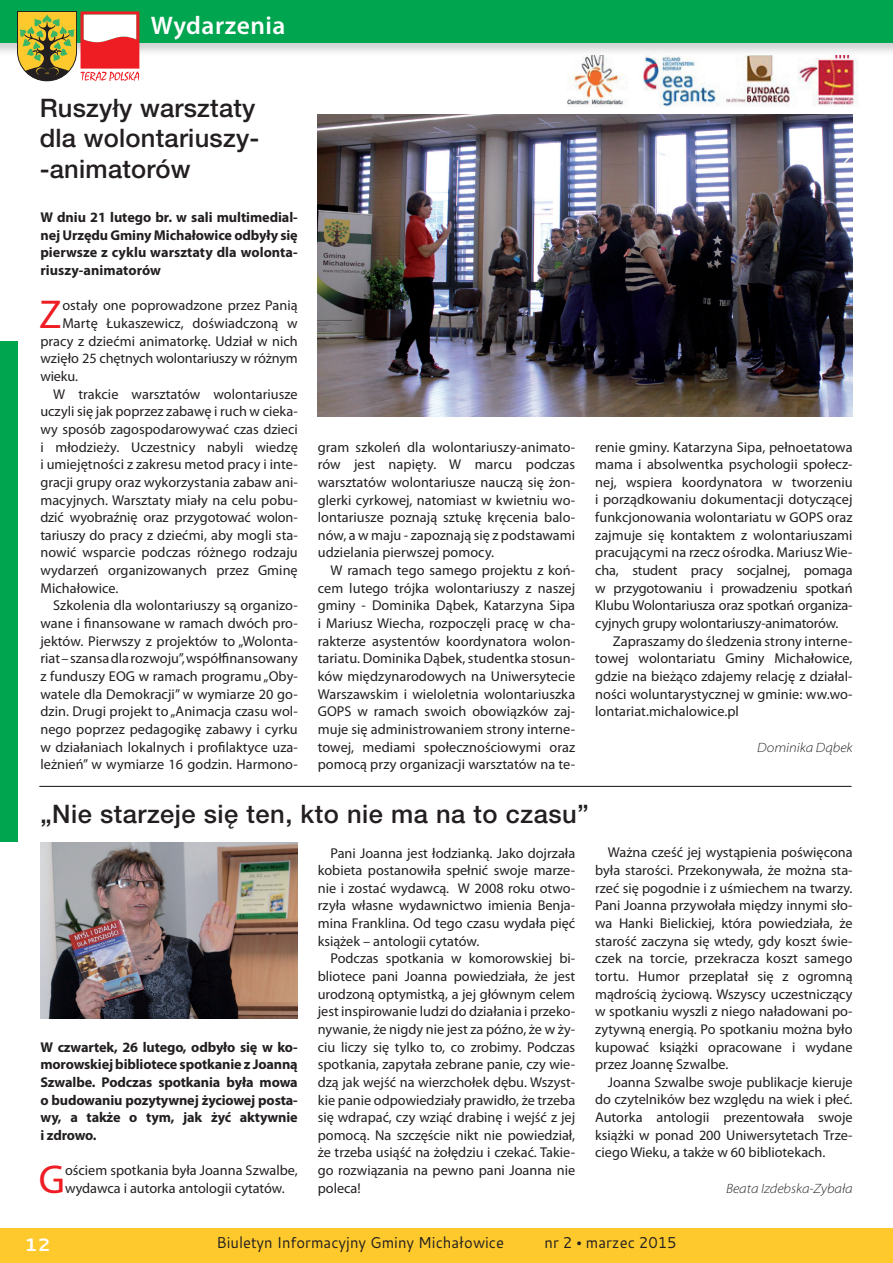
<style>
.page{position:relative;width:893px;height:1263px;background:#fff}
.page>*{position:absolute;margin:0;border:0;box-sizing:border-box;transform-origin:0 0}
.t1{font:40.5px "Myriad Pro";color:#ee1d23}
.t2{font:500 25.5px/30.6px "Helvetica Neue LT Pro";letter-spacing:.01em;color:#231f20}
.t3{font:600 25.5px "Myriad Pro";letter-spacing:.02em;color:#fff}
.t4{font:700 18px "Cantarell";color:#fff}
.t5{font:15.75px "Cantarell";color:#231f20;scale:.94 1}
.t6{font:14.25px/17.7px "Myriad Pro";letter-spacing:.005em;color:#231f20;text-align:justify}
.t7{font:700 14.25px/17.7px "Myriad Pro";letter-spacing:-.005em;color:#231f20;text-align:justify}
.t8{font:italic 300 semi-expanded 13.5px "Myriad Pro";color:#231f20}
</style>
<div class="page">
<div style="left:0;top:1228px;width:893px;height:35px;background:#fec92d"></div>
<div style="left:0;top:0;width:893px;height:58px;background:#231f20;opacity:.21"></div>
<div style="left:0;top:0;width:893px;height:43px;background:#00a54f"></div>
<svg style="left:17px;top:11px;width:122px;height:70px;background:#cc9567"></svg>
<div style="left:0;top:341px;width:17px;height:500px;background:#00a54f"></div>
<img style="left:318px;top:115px;width:535px;height:301px">
<hr style="left:39px;top:786px;width:812px;height:1px;background:#231f20">
<img style="left:567px;top:55px;width:297px;height:52px">
<img style="left:40px;top:842px;width:258px;height:176px">
<h2 class="t3" style="left:151px;top:11px;width:136px">Wydarzenia</h2>
<h2 class="t2" style="left:40px;top:92px;width:221px">Ruszyły warsztaty dla wolontariuszy--animatorów</h2>
<p class="t7" style="left:40px;top:209px;width:259px">W dniu 21 lutego br. w sali multimedial&shy;nej Urzędu Gminy Michałowice odbyły się pierwsze z cyklu warsztaty dla wolonta&shy;riuszy-animatorów</p>
<h1 class="t1" style="left:39px;top:292px;width:24px">Z</h1>
<p class="t6" style="left:62px;top:297px;width:237px">ostały one poprowadzone przez Panią</p>
<p class="t6" style="left:62px;top:315px;width:237px">Martę Łukaszewicz, doświadczoną w</p>
<p class="t6" style="left:40px;top:332px;width:259px">pracy z dziećmi animatorkę. Udział w nich</p>
<p class="t6" style="left:40px;top:350px;width:259px">wzięło 25 chętnych wolontariuszy w różnym</p>
<p class="t6" style="left:40px;top:368px;width:39px">wieku.</p>
<p class="t6" style="left:53px;top:385px;width:246px">W trakcie warsztatów wolontariusze</p>
<p class="t6" style="left:40px;top:403px;width:259px">uczyli się jak poprzez zabawę i ruch w cieka-</p>
<p class="t6" style="left:40px;top:421px;width:259px">wy sposób zagospodarowywać czas dzieci</p>
<p class="t6" style="left:40px;top:438px;width:259px">i młodzieży. Uczestnicy nabyli wiedzę</p>
<p class="t6" style="left:40px;top:456px;width:259px">i umiejętności z zakresu metod pracy i inte-</p>
<p class="t6" style="left:40px;top:473px;width:259px">gracji grupy oraz wykorzystania zabaw ani-</p>
<p class="t6" style="left:40px;top:491px;width:259px">macyjnych. Warsztaty miały na celu pobu-</p>
<p class="t6" style="left:40px;top:509px;width:259px">dzić wyobraźnię oraz przygotować wolon-</p>
<p class="t6" style="left:40px;top:526px;width:259px">tariuszy do pracy z dziećmi, aby mogli sta-</p>
<p class="t6" style="left:40px;top:544px;width:259px">nowić wsparcie podczas różnego rodzaju</p>
<p class="t6" style="left:40px;top:562px;width:259px">wydarzeń organizowanych przez Gminę</p>
<p class="t6" style="left:40px;top:579px;width:80px">Michałowice.</p>
<p class="t6" style="left:53px;top:597px;width:246px">Szkolenia dla wolontariuszy są organizo-</p>
<p class="t6" style="left:40px;top:615px;width:259px">wane i finansowane w ramach dwóch pro-</p>
<p class="t6" style="left:40px;top:632px;width:259px">jektów. Pierwszy z projektów to „Wolonta-</p>
<p class="t6" style="left:40px;top:650px;width:259px">riat – szansa dla rozwoju”, współfinansowany</p>
<p class="t6" style="left:40px;top:668px;width:259px">z funduszy EOG w ramach programu „Oby-</p>
<p class="t6" style="left:40px;top:685px;width:259px">watele dla Demokracji” w wymiarze 20 go-</p>
<p class="t6" style="left:40px;top:703px;width:259px">dzin. Drugi projekt to „Animacja czasu wol-</p>
<p class="t6" style="left:40px;top:720px;width:259px">nego poprzez pedagogikę zabawy i cyrku</p>
<p class="t6" style="left:40px;top:738px;width:259px">w działaniach lokalnych i profilaktyce uza-</p>
<p class="t6" style="left:40px;top:756px;width:259px">leżnień” w wymiarze 16 godzin. Harmono-</p>
<p class="t6" style="left:318px;top:438px;width:259px">gram szkoleń dla wolontariuszy-animato&shy;rów jest napięty. W marcu podczas warsztatów wolontariusze nauczą się żon&shy;glerki cyrkowej, natomiast w kwietniu wo&shy;lontariusze poznają sztukę kręcenia balo&shy;nów, a w maju - zapoznają się z podstawami udzielania pierwszej pomocy.</p>
<p class="t6" style="left:318px;top:562px;width:259px;text-indent:13px">W ramach tego samego projektu z koń&shy;cem lutego trójka wolontariuszy z naszej gminy - Dominika Dąbek, Katarzyna Sipa i Mariusz Wiecha, rozpoczęli pracę w cha&shy;rakterze asystentów koordynatora wolon&shy;tariatu. Dominika Dąbek, studentka stosun&shy;ków międzynarodowych na Uniwersytecie Warszawskim i wieloletnia wolontariuszka GOPS w ramach swoich obowiązków zaj&shy;muje się administrowaniem strony interne&shy;towej, mediami społecznościowymi oraz pomocą przy organizacji warsztatów na te-</p>
<p class="t6" style="left:595px;top:438px;width:259px">renie gminy. Katarzyna Sipa, pełnoetatowa</p>
<p class="t6" style="left:595px;top:456px;width:259px">mama i absolwentka psychologii społecz-</p>
<p class="t6" style="left:595px;top:473px;width:259px">nej, wspiera koordynatora w tworzeniu</p>
<p class="t6" style="left:595px;top:491px;width:259px">i porządkowaniu dokumentacji dotyczącej</p>
<p class="t6" style="left:595px;top:509px;width:259px">funkcjonowania wolontariatu w GOPS oraz</p>
<p class="t6" style="left:595px;top:526px;width:259px">zajmuje się kontaktem z wolontariuszami</p>
<p class="t6" style="left:595px;top:544px;width:259px">pracującymi na rzecz ośrodka. Mariusz Wie-</p>
<p class="t6" style="left:595px;top:562px;width:259px">cha, student pracy socjalnej, pomaga</p>
<p class="t6" style="left:595px;top:579px;width:259px">w przygotowaniu i prowadzeniu spotkań</p>
<p class="t6" style="left:595px;top:597px;width:259px">Klubu Wolontariusza oraz spotkań organiza-</p>
<p class="t6" style="left:595px;top:615px;width:245px">cyjnych grupy wolontariuszy-animatorów.</p>
<p class="t6" style="left:613px;top:632px;width:241px">Zapraszamy do śledzenia strony interne-</p>
<p class="t6" style="left:595px;top:650px;width:259px">towej wolontariatu Gminy Michałowice,</p>
<p class="t6" style="left:595px;top:667px;width:259px">gdzie na bieżąco zdajemy relację z działal-</p>
<p class="t6" style="left:595px;top:685px;width:259px">ności woluntarystycznej w gminie: ww.wo-</p>
<p class="t6" style="left:595px;top:703px;width:145px">lontariat.michalowice.pl</p>
<p class="t8" style="left:757px;top:740px;width:97px">Dominika Dąbek</p>
<h2 class="t2" style="left:40px;top:798px;width:550px">„Nie starzeje się ten, kto nie ma na to czasu”</h2>
<p class="t6" style="left:318px;top:844px;width:259px;text-indent:13px">Pani Joanna jest łodzianką. Jako dojrzała kobieta postanowiła spełnić swoje marze&shy;nie i zostać wydawcą. W 2008 roku otwo&shy;rzyła własne wydawnictwo imienia Benja&shy;mina Franklina. Od tego czasu wydała pięć książek – antologii cytatów.</p>
<p class="t6" style="left:318px;top:950px;width:259px;text-indent:13px">Podczas spotkania w komorowskiej bi&shy;bliotece pani Joanna powiedziała, że jest urodzoną optymistką, a jej głównym celem jest inspirowanie ludzi do działania i przeko&shy;nywanie, że nigdy nie jest za późno, że w ży&shy;ciu liczy się tylko to, co zrobimy. Podczas spotkania, zapytała zebrane panie, czy wie&shy;dzą jak wejść na wierzchołek dębu. Wszyst&shy;kie panie odpowiedziały prawidło, że trzeba się wdrapać, czy wziąć drabinę i wejść z jej pomocą. Na szczęście nikt nie powiedział, że trzeba usiąść na żołędziu i czekać. Takie&shy;go rozwiązania na pewno pani Joanna nie poleca!</p>
<p class="t7" style="left:40px;top:1038px;width:259px">W czwartek, 26 lutego, odbyło się w ko&shy;morowskiej bibliotece spotkanie z Joanną Szwalbe. Podczas spotkania była mowa o budowaniu pozytywnej życiowej posta&shy;wy, a także o tym, jak żyć aktywnie i zdrowo.</p>
<h1 class="t1" style="left:39px;top:1157px;width:28px">G</h1>
<p class="t6" style="left:65px;top:1162px;width:234px">ościem spotkania była Joanna Szwalbe, wydawca i autorka antologii cytatów.</p>
<p class="t6" style="left:595px;top:844px;width:259px;text-indent:13px">Ważna cześć jej wystąpienia poświęcona była starości. Przekonywała, że można sta&shy;rzeć się pogodnie i z uśmiechem na twarzy.<br>Pani Joanna przywołała między innymi sło&shy;wa Hanki Bielickiej, która powiedziała, że starość zaczyna się wtedy, gdy koszt świe&shy;czek na torcie, przekracza koszt samego tortu. Humor przeplatał się z ogromną mądrością życiową. Wszyscy uczestniczący w spotkaniu wyszli z niego naładowani po&shy;zytywną energią. Po spotkaniu można było kupować książki opracowane i wydane przez Joannę Szwalbe.</p>
<p class="t6" style="left:595px;top:1073px;width:259px;text-indent:13px">Joanna Szwalbe swoje publikacje kieruje do czytelników bez względu na wiek i płeć.<br>Autorka antologii prezentowała swoje książki w ponad 200 Uniwersytetach Trze&shy;ciego Wieku, a także w 60 bibliotekach.</p>
<p class="t8" style="left:726px;top:1181px;width:128px">Beata Izdebska-Zybała</p>
<p class="t4" style="left:24px;top:1231px;width:27px">12</p>
<p class="t5" style="left:216px;top:1232px;width:308px">Biuletyn Informacyjny Gminy Michałowice</p>
<p class="t5" style="left:545px;top:1232px;width:142px">nr 2 <sup>.</sup> marzec 2015</p>
</div>
